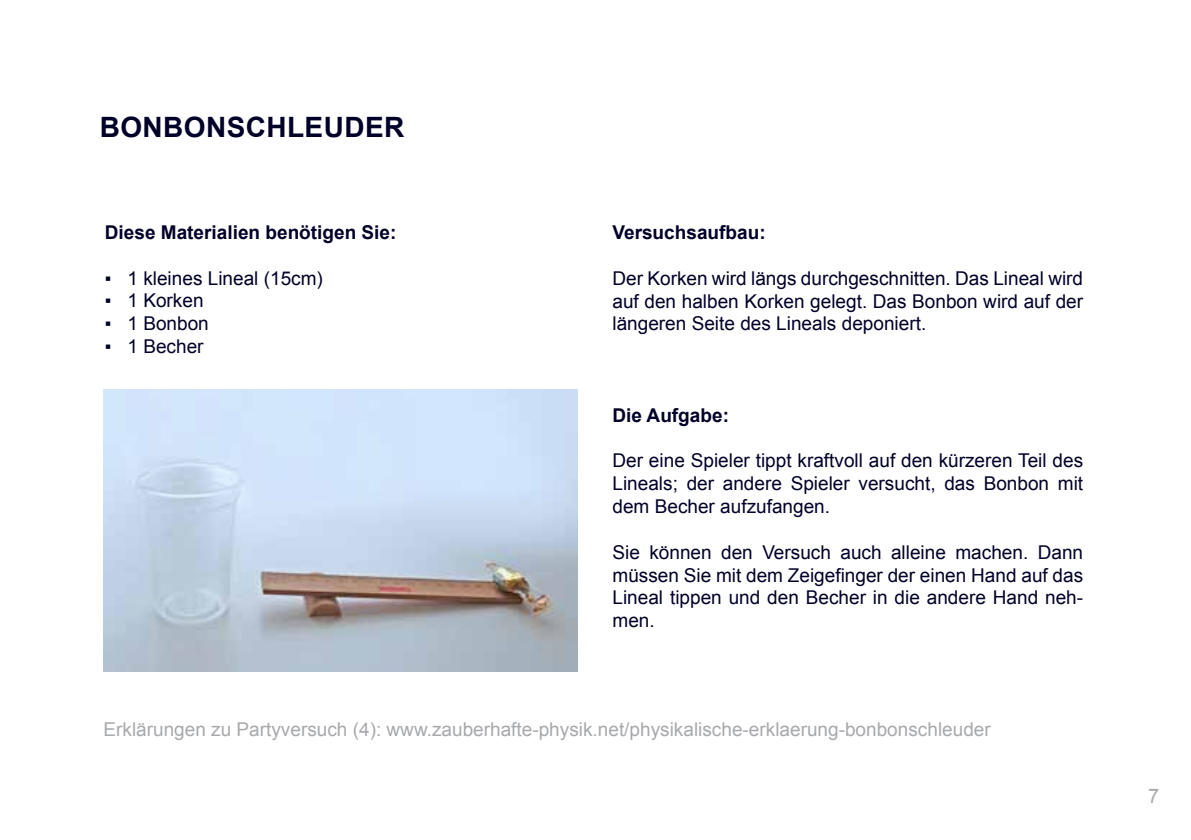
<style>
.page{position:relative;width:1191px;height:840px;background:#fff}
.page>*{position:absolute;margin:0;border:0;box-sizing:border-box;transform-origin:0 0}
.t1{font:700 28px "Arial";letter-spacing:.015em;color:#000029}
.t2{font:20px "Arial";color:#a7a9ac}
.t3{font:19px/22.8px "Arial";color:#000029;text-align:justify}
.t4{font:19px "Arial";color:#a7a9ac}
.t5{font:700 19px "Arial";color:#000029}
</style>
<div class="page">
<img style="left:104px;top:389px;width:473px;height:281px">
<h1 class="t1" style="left:100px;top:108px;width:306px">BONBONSCHLEUDER</h1>
<p class="t5" style="left:105px;top:219px;width:293px">Diese Materialien benötigen Sie:</p>
<p class="t3" style="left:105px;top:266px;width:219px">▪ 1 kleines Lineal (15cm)</p>
<p class="t3" style="left:105px;top:289px;width:100px">▪ 1 Korken</p>
<p class="t3" style="left:105px;top:312px;width:105px">▪ 1 Bonbon</p>
<p class="t3" style="left:105px;top:335px;width:100px">▪ 1 Becher</p>
<p class="t5" style="left:612px;top:220px;width:155px">Versuchsaufbau:</p>
<p class="t3" style="left:612px;top:267px;width:472px">Der Korken wird längs durchgeschnitten. Das Lineal wird auf den halben Korken gelegt. Das Bonbon wird auf der längeren Seite des Lineals deponiert.</p>
<p class="t5" style="left:612px;top:402px;width:118px">Die Aufgabe:</p>
<p class="t3" style="left:612px;top:449px;width:472px">Der eine Spieler tippt kraftvoll auf den kürzeren Teil des Lineals; der andere Spieler versucht, das Bonbon mit dem Becher aufzufangen.</p>
<p class="t3" style="left:612px;top:540px;width:472px">Sie können den Versuch auch alleine machen. Dann müssen Sie mit dem Zeigefinger der einen Hand auf das Lineal tippen und den Becher in die andere Hand neh&shy;men.</p>
<p class="t4" style="left:103px;top:716px;width:889px">Erklärungen zu Partyversuch (4): www.zauberhafte-physik.net/physikalische-erklaerung-bonbonschleuder</p>
<p class="t2" style="left:1148px;top:782px;width:13px">7</p>
</div>
